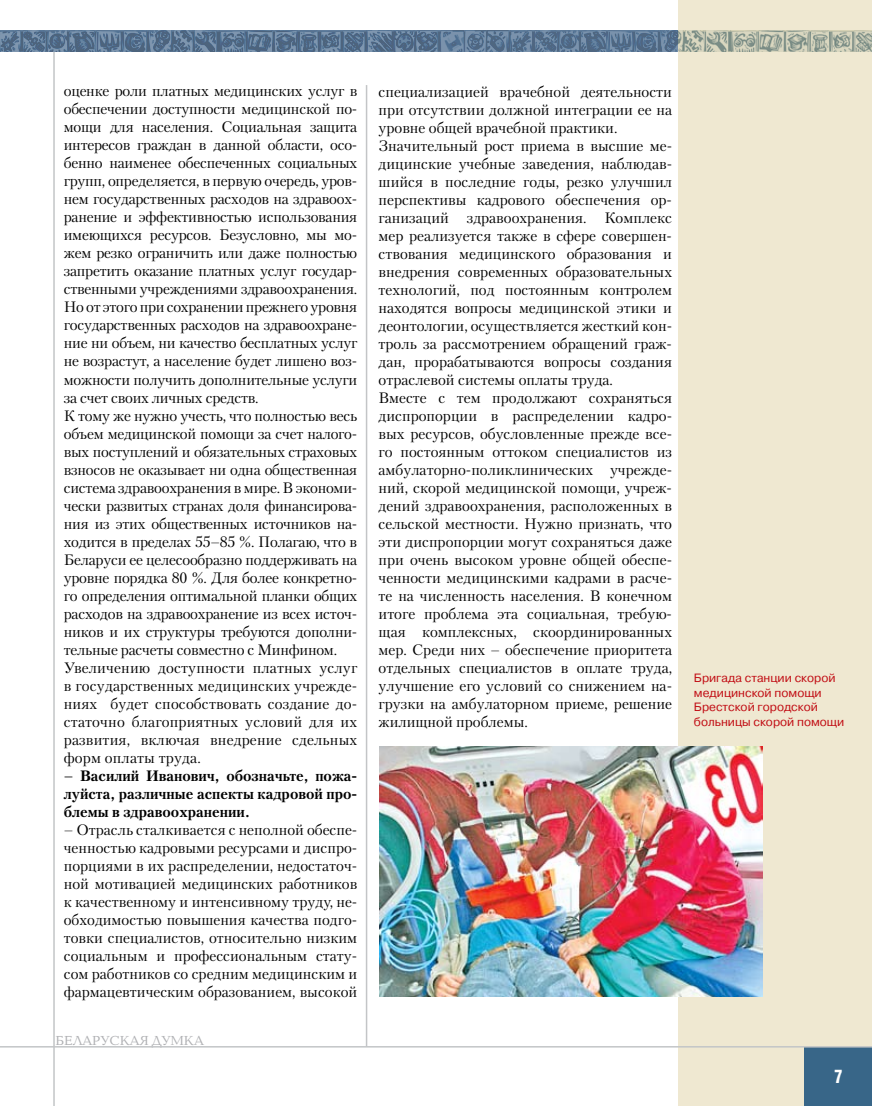
<style>
.page{position:relative;width:872px;height:1106px;background:#fff}
.page>*{position:absolute;margin:0;border:0;box-sizing:border-box;transform-origin:0 0}
.t1{font:700 18px "AG Letterica Cond L";color:#fff;scale:.9 1}
.t2{font:15px/18px "Petersburg C";color:#000}
.t3{font:700 15px/18px "Petersburg C";color:#000;text-align:justify}
.t4{font:13.5px "Baltica C";color:#aeafb2}
.t5{font:12px/14.4px "Pragmatica C";color:#c10c13}
</style>
<div class="page">
<div style="left:678px;top:0;width:194px;height:1106px;background:#efe8d1"></div>
<hr style="left:53px;top:52px;width:2px;height:1054px;background:#c3c5c7">
<hr style="left:366px;top:85px;width:1px;height:961px;background:#c3c5c7">
<div style="left:804px;top:1047px;width:68px;height:59px;background:#386688"></div>
<svg style="left:0;top:31px;width:872px;height:21px"></svg>
<hr style="left:0;top:1046px;width:872px;height:1px;background:#c3c5c7">
<img style="left:379px;top:746px;width:383px;height:250px">
<p class="t2" style="left:64px;top:82px;width:295px">оценке роли платных медицинских услуг в обеспечении доступности медицинской по&shy;мощи для населения. Социальная защита интересов граждан в данной области, осо&shy;бенно наименее обеспеченных социальных групп, определяется, в первую очередь, уров&shy;нем государственных расходов на здравоох&shy;ранение и эффективностью использования имеющихся ресурсов. Безусловно, мы мо&shy;жем резко ограничить или даже полностью запретить оказание платных услуг государ&shy;ственными учреждениями здравоохранения.<br>Но от этого при сохранении прежнего уровня государственных расходов на здравоохране&shy;ние ни объем, ни качество бесплатных услуг не возрастут, а население будет лишено воз&shy;можности получить дополнительные услуги за счет своих личных средств.<br>К тому же нужно учесть, что полностью весь объем медицинской помощи за счет налого&shy;вых поступлений и обязательных страховых взносов не оказывает ни одна общественная система здравоохранения в мире. В экономи&shy;чески развитых странах доля финансирова&shy;ния из этих общественных источников на&shy;ходится в пределах 55–85 %. Полагаю, что в Беларуси ее целесообразно поддерживать на уровне порядка 80 %. Для более конкретно&shy;го определения оптимальной планки общих расходов на здравоохранение из всех источ&shy;ников и их структуры требуются дополни&shy;тельные расчеты совместно с Минфином.<br>Увеличению доступности платных услуг в государственных медицинских учрежде&shy;ниях будет способствовать создание до&shy;статочно благоприятных условий для их развития, включая внедрение сдельных форм оплаты труда.</p>
<p class="t3" style="left:64px;top:766px;width:295px">– Василий Иванович, обозначьте, пожа&shy;луйста, различные аспекты кадровой про&shy;блемы в здравоохранении.</p>
<p class="t2" style="left:64px;top:820px;width:295px;text-align:justify">– Отрасль сталкивается с неполной обеспе&shy;ченностью кадровыми ресурсами и диспро&shy;порциями в их распределении, недостаточ&shy;ной мотивацией медицинских работников к качественному и интенсивному труду, не&shy;обходимостью повышения качества подго&shy;товки специалистов, относительно низким социальным и профессиональным стату&shy;сом работников со средним медицинским и фармацевтическим образованием, высокой</p>
<p class="t4" style="left:56px;top:1033px;width:150px">БЕЛАРУСКАЯ ДУМКА</p>
<p class="t2" style="left:378px;top:82px;width:295px">специализацией врачебной деятельности при отсутствии должной интеграции ее на уровне общей врачебной практики.<br>Значительный рост приема в высшие ме&shy;дицинские учебные заведения, наблюдав&shy;шийся в последние годы, резко улучшил перспективы кадрового обеспечения ор&shy;ганизаций здравоохранения. Комплекс мер реализуется также в сфере совершен&shy;ствования медицинского образования и внедрения современных образовательных технологий, под постоянным контролем находятся вопросы медицинской этики и деонтологии, осуществляется жесткий кон&shy;троль за рассмотрением обращений граж&shy;дан, прорабатываются вопросы создания отраслевой системы оплаты труда.<br>Вместе с тем продолжают сохраняться диспропорции в распределении кадро&shy;вых ресурсов, обусловленные прежде все&shy;го постоянным оттоком специалистов из амбулаторно-поликлинических учрежде&shy;ний, скорой медицинской помощи, учреж&shy;дений здравоохранения, расположенных в сельской местности. Нужно признать, что эти диспропорции могут сохраняться даже при очень высоком уровне общей обеспе&shy;ченности медицинскими кадрами в расче&shy;те на численность населения. В конечном итоге проблема эта социальная, требую&shy;щая комплексных, скоординированных мер. Среди них – обеспечение приоритета отдельных специалистов в оплате труда, улучшение его условий со снижением на&shy;грузки на амбулаторном приеме, решение жилищной проблемы.</p>
<p class="t5" style="left:694px;top:671px;width:152px">Бригада станции скорой медицинской помощи<br>Брестской городской больницы скорой помощи</p>
<p class="t1" style="left:834px;top:1065px;width:11px">7</p>
</div>
